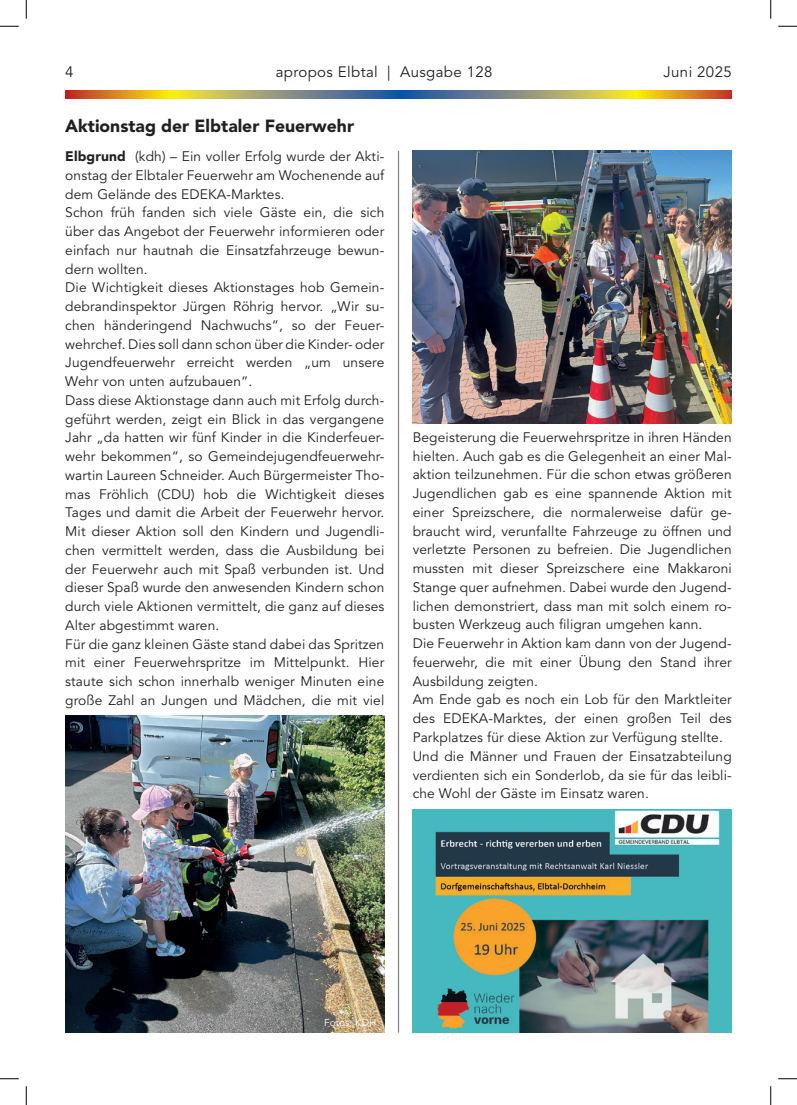
<style>
.page{position:relative;width:797px;height:1105px;background:#fff}
.page>*{position:absolute;margin:0;border:0;box-sizing:border-box;transform-origin:0 0}
.t1{font:900 17.5px "Avenir LT Std";color:#231f20}
.t2{font:15px "Avenir LT Std";letter-spacing:.025em;color:#231f20}
.t3{font:13.75px/18.8px "Avenir LT Std";letter-spacing:.01em;color:#231f20}
.t4{font:10px "Avenir LT Std";letter-spacing:.01em;color:#fff}
.s1{font-weight:900}
</style>
<div class="page">
<svg style="left:65px;top:90px;width:666px;height:9px;background:#a3935b"></svg>
<hr style="left:398px;top:151px;width:1px;height:882px;background:#808285">
<img style="left:412px;top:151px;width:319px;height:272px">
<img style="left:65px;top:715px;width:319px;height:318px">
<img style="left:412px;top:809px;width:319px;height:224px">
<svg style="left:0;top:25px;width:19px;height:2px"></svg>
<svg style="left:778px;top:25px;width:19px;height:2px"></svg>
<svg style="left:0;top:1078px;width:19px;height:1px"></svg>
<svg style="left:778px;top:1078px;width:19px;height:1px"></svg>
<svg style="left:25px;top:0;width:2px;height:19px"></svg>
<svg style="left:25px;top:1086px;width:2px;height:19px"></svg>
<svg style="left:770px;top:0;width:1px;height:19px"></svg>
<svg style="left:770px;top:1086px;width:1px;height:19px"></svg>
<p class="t2" style="left:65px;top:63px;width:10px">4</p>
<p class="t2" style="left:276px;top:63px;width:218px">apropos Elbtal | Ausgabe 128</p>
<p class="t2" style="left:663px;top:63px;width:70px">Juni 2025</p>
<p class="t1" style="left:65px;top:115px;width:290px">Aktionstag der Elbtaler Feuerwehr</p>
<p class="t3" style="left:65px;top:147px;width:320px"><span class="s1">Elbgrund</span> (kdh) – Ein voller Erfolg wurde der Akti&shy;onstag der Elbtaler Feuerwehr am Wochenende auf dem Gelände des EDEKA-Marktes.<br>Schon früh fanden sich viele Gäste ein, die sich über das Angebot der Feuerwehr informieren oder einfach nur hautnah die Einsatzfahrzeuge bewun&shy;dern wollten.<br>Die Wichtigkeit dieses Aktionstages hob Gemein&shy;debrandinspektor Jürgen Röhrig hervor. „Wir su&shy;chen händeringend Nachwuchs“, so der Feuer&shy;wehrchef. Dies soll dann schon über die Kinder- oder Jugendfeuerwehr erreicht werden „um unsere Wehr von unten aufzubauen“.<br>Dass diese Aktionstage dann auch mit Erfolg durch&shy;geführt werden, zeigt ein Blick in das vergangene Jahr „da hatten wir fünf Kinder in die Kinderfeuer&shy;wehr bekommen“, so Gemeindejugendfeuerwehr&shy;wartin Laureen Schneider. Auch Bürgermeister Tho&shy;mas Fröhlich (CDU) hob die Wichtigkeit dieses Tages und damit die Arbeit der Feuerwehr hervor.<br>Mit dieser Aktion soll den Kindern und Jugendli&shy;chen vermittelt werden, dass die Ausbildung bei der Feuerwehr auch mit Spaß verbunden ist. Und dieser Spaß wurde den anwesenden Kindern schon durch viele Aktionen vermittelt, die ganz auf dieses Alter abgestimmt waren.<br>Für die ganz kleinen Gäste stand dabei das Spritzen mit einer Feuerwehrspritze im Mittelpunkt. Hier staute sich schon innerhalb weniger Minuten eine große Zahl an Jungen und Mädchen, die mit viel</p>
<p class="t3" style="left:412px;top:428px;width:320px">Begeisterung die Feuerwehrspritze in ihren Händen hielten. Auch gab es die Gelegenheit an einer Mal&shy;aktion teilzunehmen. Für die schon etwas größeren Jugendlichen gab es eine spannende Aktion mit einer Spreizschere, die normalerweise dafür ge&shy;braucht wird, verunfallte Fahrzeuge zu öffnen und verletzte Personen zu befreien. Die Jugendlichen mussten mit dieser Spreizschere eine Makkaroni Stange quer aufnehmen. Dabei wurde den Jugend&shy;lichen demonstriert, dass man mit solch einem ro&shy;busten Werkzeug auch filigran umgehen kann.<br>Die Feuerwehr in Aktion kam dann von der Jugend&shy;feuerwehr, die mit einer Übung den Stand ihrer Ausbildung zeigten.<br>Am Ende gab es noch ein Lob für den Marktleiter des EDEKA-Marktes, der einen großen Teil des Parkplatzes für diese Aktion zur Verfügung stellte.<br>Und die Männer und Frauen der Einsatzabteilung verdienten sich ein Sonderlob, da sie für das leibli&shy;che Wohl der Gäste im Einsatz waren.</p>
<p class="t4" style="left:324px;top:1017px;width:54px">Fotos: KDH</p>
</div>
